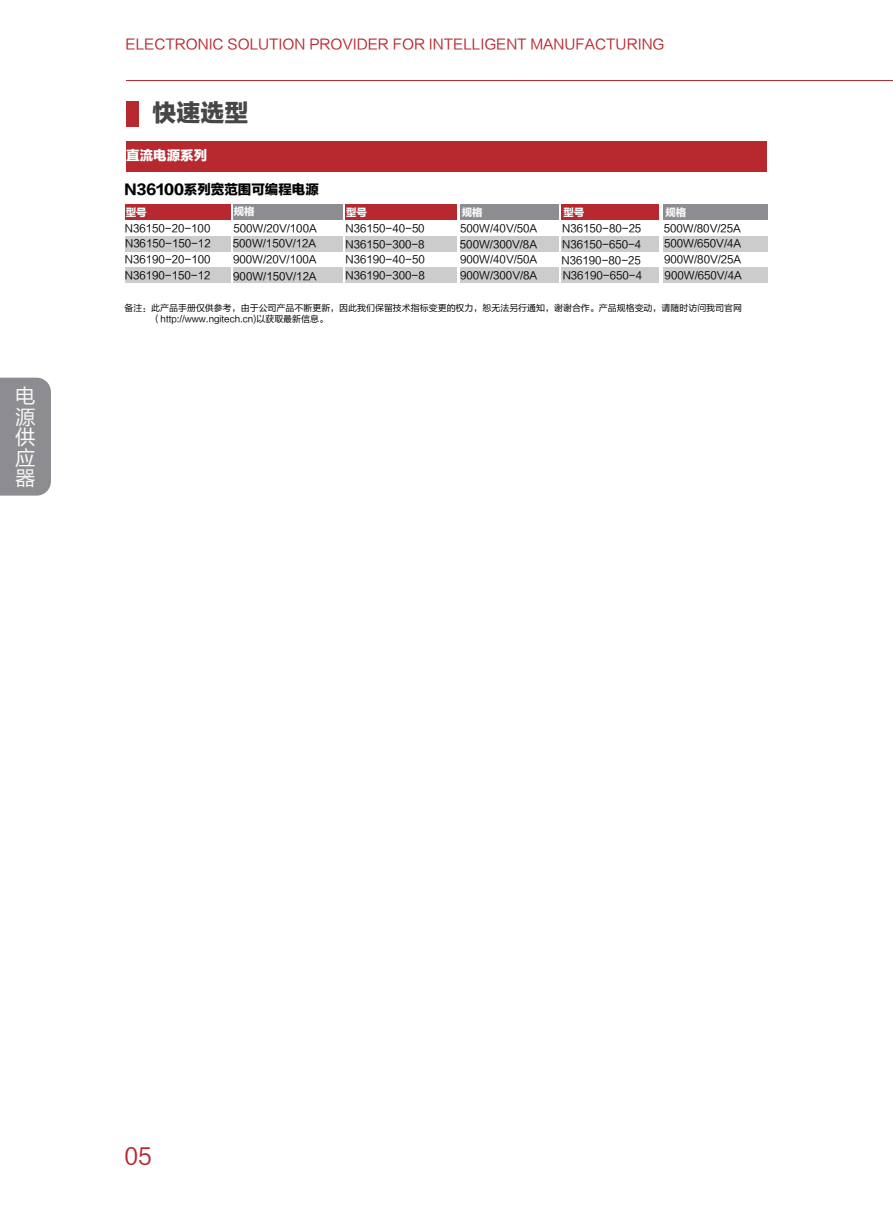
<style>
.page{position:relative;width:893px;height:1212px;background:#fff}
.page>*{position:absolute;margin:0;border:0;box-sizing:border-box;transform-origin:0 0}
.t1{font:24px "FZLTTHK GBK1 0";color:#454646}
.t2{font:22.5px "FZLTHJW GB1 0";color:#b7282f}
.t3{font:20.4px/20.4px "FZLTHJW GB1 0";color:#f9f8f8;text-align:justify}
.t4{font:13.95px "FZLTHJW GB1 0";color:#b7282f}
.t5{font:13.5px "FZLTTHK GBK1 0";color:#050403}
.t6{font:13.5px "FZLTTHK GBK1 0";color:#fff}
.t7{font:10.5px "FZLTHJW GB1 0";color:#030303}
.t8{font:10.5px "FZLTTHK GBK1 0";color:#f6f7f7}
.t9{font:9px/10.8px "FZLTHJW GB1 0";color:#030303}
</style>
<div class="page">
<div style="left:0;top:378px;width:51px;height:118px;background:#8d8d91"></div>
<hr style="left:126px;top:81px;width:767px;height:1px;background:#b7282f">
<div style="left:126px;top:141px;width:640px;height:31px;background:#b7282f"></div>
<div style="left:126px;top:102px;width:12px;height:25px;background:#b7282f"></div>
<div style="left:125px;top:204px;width:105px;height:16px;background:#b7282f"></div>
<div style="left:233px;top:204px;width:110px;height:16px;background:#8d8d91"></div>
<div style="left:663px;top:204px;width:104px;height:16px;background:#8d8d91"></div>
<div style="left:460px;top:204px;width:99px;height:16px;background:#8d8d91"></div>
<div style="left:345px;top:204px;width:112px;height:16px;background:#b7282f"></div>
<div style="left:561px;top:204px;width:98px;height:16px;background:#b7282f"></div>
<div style="left:125px;top:236px;width:105px;height:16px;background:#cdcccd"></div>
<div style="left:233px;top:236px;width:110px;height:16px;background:#cdcccd"></div>
<div style="left:663px;top:236px;width:104px;height:16px;background:#cdcccd"></div>
<div style="left:460px;top:236px;width:99px;height:16px;background:#cdcccd"></div>
<div style="left:345px;top:236px;width:112px;height:16px;background:#cdcccd"></div>
<div style="left:561px;top:236px;width:98px;height:16px;background:#cdcccd"></div>
<div style="left:125px;top:268px;width:105px;height:15px;background:#cdcccd"></div>
<div style="left:233px;top:268px;width:110px;height:15px;background:#cdcccd"></div>
<div style="left:663px;top:268px;width:104px;height:15px;background:#cdcccd"></div>
<div style="left:460px;top:268px;width:99px;height:15px;background:#cdcccd"></div>
<div style="left:345px;top:268px;width:112px;height:15px;background:#cdcccd"></div>
<div style="left:561px;top:268px;width:98px;height:15px;background:#cdcccd"></div>
<h3 class="t3" style="left:15px;top:387px;width:22px">电源供应器</h3>
<h3 class="t4" style="left:126px;top:36px;width:540px">ELECTRONIC SOLUTION PROVIDER FOR INTELLIGENT MANUFACTURING</h3>
<h1 class="t1" style="left:153px;top:100px;width:98px">快速选型</h1>
<p class="t6" style="left:126px;top:148px;width:82px">直流电源系列</p>
<p class="t5" style="left:125px;top:182px;width:196px">N36100系列宽范围可编程电源</p>
<p class="t8" style="left:126px;top:207px;width:22px">型号</p>
<p class="t8" style="left:234px;top:206px;width:22px">规格</p>
<p class="t8" style="left:346px;top:206px;width:22px">型号</p>
<p class="t8" style="left:462px;top:207px;width:22px">规格</p>
<p class="t8" style="left:563px;top:207px;width:22px">型号</p>
<p class="t8" style="left:665px;top:207px;width:22px">规格</p>
<p class="t7" style="left:125px;top:222px;width:87px">N36150-20-100</p>
<p class="t7" style="left:233px;top:223px;width:85px">500W/20V/100A</p>
<p class="t7" style="left:345px;top:223px;width:81px">N36150-40-50</p>
<p class="t7" style="left:460px;top:222px;width:79px">500W/40V/50A</p>
<p class="t7" style="left:562px;top:223px;width:81px">N36150-80-25</p>
<p class="t7" style="left:664px;top:223px;width:78px">500W/80V/25A</p>
<p class="t7" style="left:125px;top:238px;width:87px">N36150-150-12</p>
<p class="t7" style="left:233px;top:238px;width:85px">500W/150V/12A</p>
<p class="t7" style="left:345px;top:238px;width:81px">N36150-300-8</p>
<p class="t7" style="left:460px;top:238px;width:79px">500W/300V/8A</p>
<p class="t7" style="left:562px;top:238px;width:81px">N36150-650-4</p>
<p class="t7" style="left:664px;top:238px;width:79px">500W/650V/4A</p>
<p class="t7" style="left:125px;top:254px;width:87px">N36190-20-100</p>
<p class="t7" style="left:233px;top:254px;width:85px">900W/20V/100A</p>
<p class="t7" style="left:345px;top:254px;width:81px">N36190-40-50</p>
<p class="t7" style="left:460px;top:253px;width:79px">900W/40V/50A</p>
<p class="t7" style="left:561px;top:255px;width:81px">N36190-80-25</p>
<p class="t7" style="left:125px;top:269px;width:87px">N36190-150-12</p>
<p class="t7" style="left:233px;top:270px;width:85px">900W/150V/12A</p>
<p class="t7" style="left:345px;top:270px;width:81px">N36190-300-8</p>
<p class="t7" style="left:460px;top:269px;width:79px">900W/300V/8A</p>
<p class="t7" style="left:563px;top:270px;width:81px">N36190-650-4</p>
<p class="t7" style="left:665px;top:269px;width:79px">900W/650V/4A</p>
<p class="t7" style="left:664px;top:254px;width:79px">900W/80V/25A</p>
<p class="t9" style="left:152px;top:302px;width:592px;text-indent:-27px">备注：此产品手册仅供参考，由于公司产品不断更新，因此我们保留技术指标变更的权力，恕无法另行通知，谢谢合作。产品规格变动，请随时访问我司官网（http://www.ngitech.cn)以获取最新信息。</p>
<h2 class="t2" style="left:124px;top:1144px;width:29px">05</h2>
</div>
